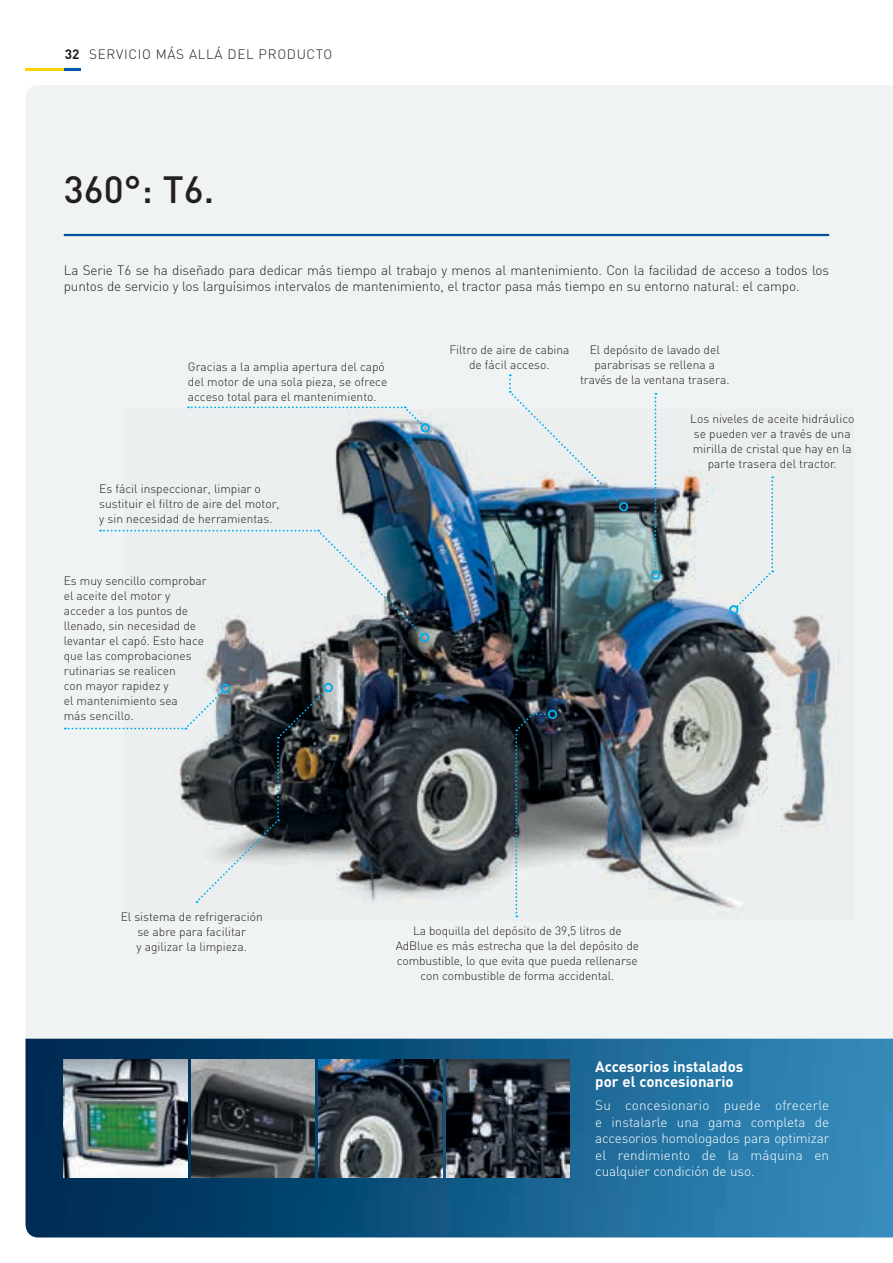
<style>
.page{position:relative;width:893px;height:1263px;background:#fff}
.page>*{position:absolute;margin:0;border:0;box-sizing:border-box;transform-origin:0 0}
.t1{font:500 37.5px "DIN";color:#231f20}
.t2{font:700 15px/15px "DIN";color:#fff}
.t3{font:300 13.5px/16.5px "DIN";letter-spacing:-.01em;color:#231f20}
.t4{font:300 13.5px/16.5px "DIN";letter-spacing:-.01em;color:#fff;text-align:justify}
.t5{font:300 13.5px "DIN";letter-spacing:.05em;color:#231f20}
.t6{font:300 12px/15px "DIN";color:#231f20;text-align:center}
.s1{font-weight:700}
</style>
<div class="page">
<svg style="left:26px;top:68px;width:55px;height:2px"></svg>
<div style="left:26px;top:85px;width:867px;height:954px;background:#f0f3f3"></div>
<img style="left:124px;top:410px;width:730px;height:511px">
<img style="left:263px;top:427px;width:133px;height:242px">
<hr style="left:64px;top:234px;width:765px;height:2px;background:#00529c">
<img style="left:26px;top:1039px;width:867px;height:198px">
<svg style="left:515px;top:713px;width:35px;height:204px;background:#6c7478"></svg>
<div style="left:548px;top:710px;width:9px;height:9px;border:2px solid #00aeef;border-radius:50%"></div>
<div style="left:221px;top:684px;width:9px;height:9px;border:2px solid #00aeef;border-radius:50%"></div>
<svg style="left:65px;top:689px;width:262px;height:214px"></svg>
<div style="left:324px;top:683px;width:9px;height:9px;border:2px solid #00aeef;border-radius:50%"></div>
<svg style="left:188px;top:406px;width:236px;height:21px;background:#d8e2e6"></svg>
<div style="left:421px;top:423px;width:9px;height:10px;border:2px solid #00aeef;border-radius:50%"></div>
<svg style="left:100px;top:530px;width:323px;height:106px;background:#cdd5d8"></svg>
<div style="left:420px;top:633px;width:9px;height:9px;border:2px solid #00aeef;border-radius:50%"></div>
<svg style="left:655px;top:393px;width:1px;height:177px"></svg>
<div style="left:651px;top:570px;width:9px;height:10px;border:2px solid #00aeef;border-radius:50%"></div>
<div style="left:735px;top:476px;width:38px;height:132px;background:#ecefef"></div>
<div style="left:729px;top:605px;width:9px;height:9px;border:2px solid #00aeef;border-radius:50%"></div>
<svg style="left:509px;top:374px;width:113px;height:131px"></svg>
<div style="left:619px;top:502px;width:9px;height:9px;border:2px solid #00aeef;border-radius:50%"></div>
<img style="left:191px;top:1060px;width:124px;height:118px">
<img style="left:319px;top:1060px;width:123px;height:118px">
<img style="left:446px;top:1060px;width:124px;height:118px">
<img style="left:64px;top:1060px;width:123px;height:118px">
<p class="t5" style="left:65px;top:45px;width:223px"><span class="s1">32</span> Servicio más allá del producto</p>
<h1 class="t1" style="left:64px;top:166px;width:152px">360°: T6.</h1>
<p class="t3" style="left:64px;top:261px;width:767px">La Serie T6 se ha diseñado para dedicar más tiempo al trabajo y menos al mantenimiento. Con la facilidad de acceso a todos los puntos de servicio y los larguísimos intervalos de mantenimiento, el tractor pasa más tiempo en su entorno natural: el campo.</p>
<p class="t6" style="left:188px;top:359px;width:201px;text-align:left">Gracias a la amplia apertura del capó del motor de una sola pieza, se ofrece acceso total para el mantenimiento.</p>
<p class="t6" style="left:99px;top:481px;width:182px;text-align:left">Es fácil inspeccionar, limpiar o sustituir el filtro de aire del motor, y sin necesidad de herramientas.</p>
<p class="t6" style="left:64px;top:573px;width:144px;text-align:left">Es muy sencillo comprobar el aceite del motor y acceder a los puntos de llenado, sin necesidad de levantar el capó. Esto hace que las comprobaciones rutinarias se realicen<br>con mayor rapidez y<br>el mantenimiento sea<br>más sencillo.</p>
<p class="t6" style="left:449px;top:342px;width:122px">Filtro de aire de cabina de fácil acceso.</p>
<p class="t6" style="left:580px;top:342px;width:151px">El depósito de lavado del parabrisas se rellena a través de la ventana trasera.</p>
<p class="t6" style="left:690px;top:411px;width:166px">Los niveles de aceite hidráulico se pueden ver a través de una mirilla de cristal que hay en la parte trasera del tractor.</p>
<p class="t6" style="left:121px;top:909px;width:144px">El sistema de refrigeración se abre para facilitar<br>y agilizar la limpieza.</p>
<p class="t6" style="left:396px;top:923px;width:245px">La boquilla del depósito de 39,5 litros de AdBlue es más estrecha que la del depósito de combustible, lo que evita que pueda rellenarse con combustible de forma accidental.</p>
<p class="t2" style="left:595px;top:1059px;width:150px">Accesorios instalados por el concesionario</p>
<p class="t4" style="left:595px;top:1097px;width:235px">Su concesionario puede ofrecerle e instalarle una gama completa de accesorios homologados para optimizar el rendimiento de la máquina en cualquier condición de uso.</p>
</div>
